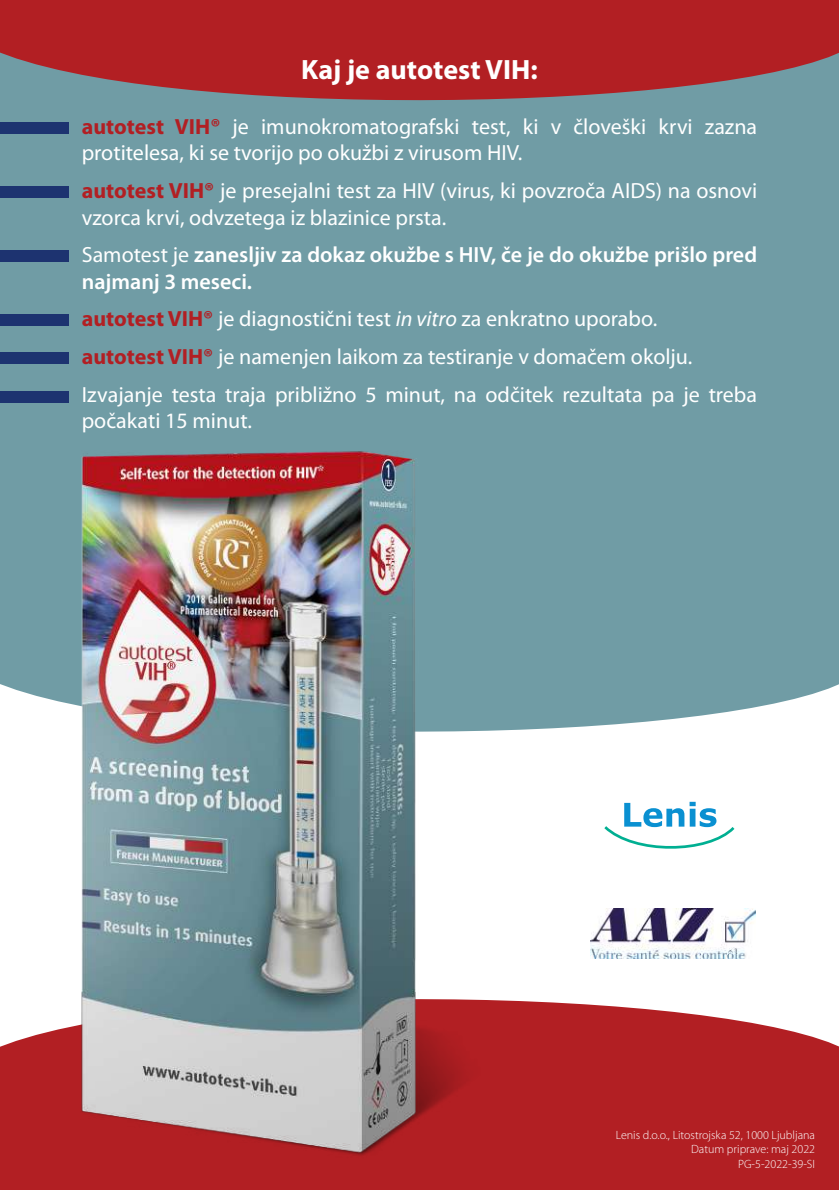
<style>
.page{position:relative;width:839px;height:1190px;background:#fff}
.page>*{position:absolute;margin:0;border:0;box-sizing:border-box;transform-origin:0 0}
.t1{font:700 28px "Myriad Pro";color:#fff}
.t2{font:22px/26.4px "Myriad Pro";color:#fff}
.t3{font:600 22px/26.4px "Myriad Pro";color:#fff}
.t4{font:300 12px/14.4px "Myriad Pro";color:#fff;text-align:right}
.s1{font-weight:700;color:#b21f23}
.s2{font-weight:400}
.s3{font-style:italic}
</style>
<div class="page">
<div style="left:0;top:122px;width:838px;height:608px;background:#709ca5"></div>
<svg style="left:0;top:1000px;width:838px;height:190px;background:#b83336"></svg>
<svg style="left:0;top:0;width:838px;height:122px;background:#9f4248"></svg>
<div style="left:0;top:122px;width:69px;height:12px;background:#1d3370"></div>
<div style="left:0;top:186px;width:69px;height:12px;background:#1d3370"></div>
<div style="left:0;top:250px;width:69px;height:12px;background:#1d3370"></div>
<div style="left:0;top:314px;width:69px;height:12px;background:#1d3370"></div>
<div style="left:0;top:352px;width:69px;height:12px;background:#1d3370"></div>
<div style="left:0;top:391px;width:69px;height:11px;background:#1d3370"></div>
<img style="left:68px;top:435px;width:446px;height:735px">
<img style="left:590px;top:908px;width:165px;height:50px">
<svg style="left:604px;top:801px;width:131px;height:48px"></svg>
<p class="t1" style="left:301px;top:51px;width:238px">Kaj je autotest VIH:</p>
<p class="t2" style="left:82px;top:113px;width:676px"><span class="s1">autotest VIH®</span> je imunokromatografski test, ki v človeški krvi zazna protitelesa, ki se tvorijo po okužbi z virusom HIV.</p>
<p class="t2" style="left:82px;top:177px;width:676px"><span class="s1">autotest VIH®</span> je presejalni test za HIV (virus, ki povzroča AIDS) na osnovi vzorca krvi, odvzetega iz blazinice prsta.</p>
<p class="t3" style="left:82px;top:241px;width:676px"><span class="s2">Samotest je</span> zanesljiv za dokaz okužbe s HIV, če je do okužbe prišlo pred najmanj 3 meseci.</p>
<p class="t2" style="left:82px;top:300px;width:676px;line-height:37.8px"><span class="s1">autotest VIH®</span> je diagnostični test <span class="s3">in vitro</span> za enkratno uporabo.<br><span class="s1">autotest VIH®</span> je namenjen laikom za testiranje v domačem okolju.<br>Izvajanje testa traja približno 5 minut, na odčitek rezultata pa je treba</p>
<p class="t2" style="left:82px;top:407px;width:172px">počakati 15 minut.</p>
<p class="t4" style="left:615px;top:1127px;width:200px">Lenis d.o.o., Litostrojska 52, 1000 Ljubljana<br>Datum priprave: maj 2022<br>PG-5-2022-39-SI</p>
</div>
